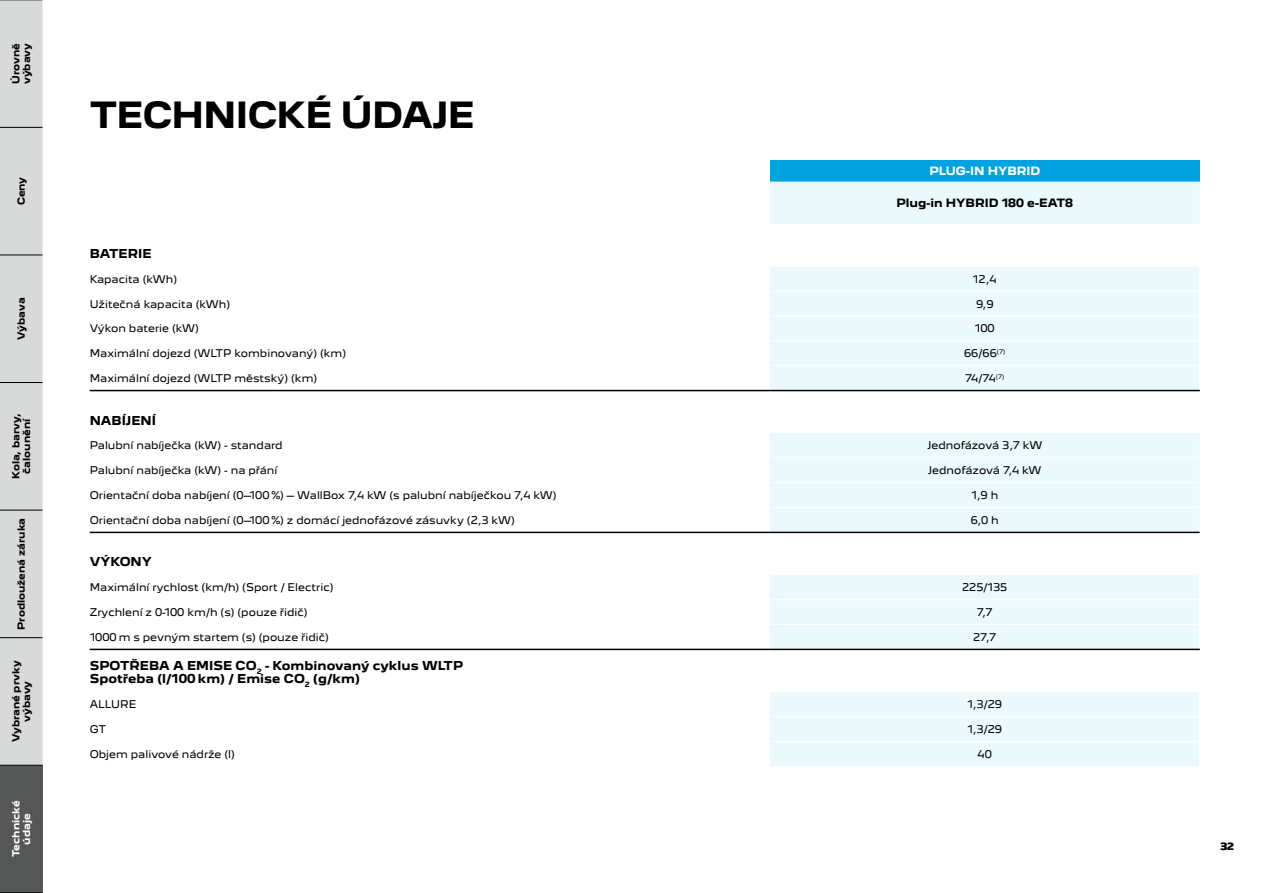
<style>
.page{position:relative;width:1263px;height:893px;background:#fff}
.page>*{position:absolute;margin:0;border:0;box-sizing:border-box;transform-origin:0 0}
.t1{font:700 33px "Peugeot New";letter-spacing:-.02em;color:#000}
.t2{font:700 11.25px/13.5px "Peugeot New";color:#000}
.t3{font:700 10.5px "Peugeot New";color:#000}
.t4{font:700 10.5px "Peugeot New";color:#fff}
.t5{font:9.75px "Peugeot New";color:#000}
.t6{font:700 9px/10.8px "Peugeot New";color:#000;text-align:center}
.t7{font:700 9px/10.8px "Peugeot New";color:#fff;text-align:center}
</style>
<div class="page">
<div style="left:770px;top:160px;width:429px;height:22px;background:#00a3e0"></div>
<svg style="left:770px;top:182px;width:429px;height:584px;fill:#ebf8fc"></svg>
<hr style="left:770px;top:266px;width:430px;height:1px;background:#fff">
<hr style="left:770px;top:291px;width:430px;height:1px;background:#fff">
<hr style="left:770px;top:316px;width:430px;height:1px;background:#fff">
<hr style="left:770px;top:341px;width:430px;height:1px;background:#fff">
<hr style="left:770px;top:365px;width:430px;height:1px;background:#fff">
<hr style="left:770px;top:458px;width:429px;height:1px;background:#fff">
<hr style="left:770px;top:482px;width:429px;height:1px;background:#fff">
<hr style="left:770px;top:507px;width:429px;height:1px;background:#fff">
<hr style="left:770px;top:599px;width:430px;height:1px;background:#fff">
<hr style="left:770px;top:624px;width:430px;height:1px;background:#fff">
<hr style="left:770px;top:692px;width:430px;height:1px;background:#fff">
<hr style="left:770px;top:716px;width:430px;height:1px;background:#fff">
<hr style="left:770px;top:741px;width:430px;height:1px;background:#fff">
<hr style="left:90px;top:532px;width:680px;height:1px;background:#000">
<hr style="left:770px;top:532px;width:429px;height:1px;background:#000">
<hr style="left:90px;top:390px;width:680px;height:1px;background:#000">
<hr style="left:770px;top:390px;width:430px;height:1px;background:#000">
<hr style="left:90px;top:649px;width:680px;height:1px;background:#000">
<hr style="left:770px;top:649px;width:430px;height:1px;background:#000">
<div style="left:0;top:765px;width:43px;height:128px;background:#555756"></div>
<div style="left:0;top:1px;width:43px;height:764px;background:#d8dada"></div>
<hr style="left:0;top:892px;width:43px;height:1px;background:#000">
<hr style="left:0;top:765px;width:43px;height:1px;background:#000">
<hr style="left:0;top:637px;width:43px;height:1px;background:#000">
<hr style="left:0;top:510px;width:43px;height:1px;background:#000">
<hr style="left:0;top:382px;width:43px;height:1px;background:#000">
<hr style="left:0;top:255px;width:43px;height:1px;background:#000">
<hr style="left:0;top:127px;width:43px;height:1px;background:#000">
<hr style="left:0;top:0;width:43px;height:1px;background:#000">
<p class="t6" style="left:10px;top:84px;width:43px;text-align:left;rotate:-90deg">Úrovně výbavy</p>
<p class="t6" style="left:15px;top:205px;width:30px;rotate:-90deg">Ceny</p>
<p class="t6" style="left:15px;top:340px;width:44px;rotate:-90deg">Výbava</p>
<p class="t6" style="left:10px;top:479px;width:67px;rotate:-90deg">Kola, barvy, čalounění</p>
<p class="t6" style="left:15px;top:630px;width:113px;rotate:-90deg">Prodloužená záruka</p>
<p class="t6" style="left:10px;top:742px;width:83px;rotate:-90deg">Vybrané prvky výbavy</p>
<p class="t7" style="left:10px;top:857px;width:58px;rotate:-90deg">Technické údaje</p>
<h1 class="t1" style="left:90px;top:87px;width:387px">TECHNICKÉ ÚDAJE</h1>
<p class="t4" style="left:929px;top:162px;width:113px">PLUG-IN HYBRID</p>
<p class="t3" style="left:896px;top:194px;width:178px">Plug-in HYBRID 180 e-EAT8</p>
<p class="t2" style="left:90px;top:246px;width:63px">BATERIE</p>
<p class="t5" style="left:90px;top:271px;width:89px">Kapacita (kWh)</p>
<p class="t5" style="left:973px;top:271px;width:25px">12,4</p>
<p class="t5" style="left:90px;top:296px;width:142px">Užitečná kapacita (kWh)</p>
<p class="t5" style="left:976px;top:296px;width:19px">9,9</p>
<p class="t5" style="left:90px;top:320px;width:111px">Výkon baterie (kW)</p>
<p class="t5" style="left:975px;top:320px;width:21px">100</p>
<p class="t5" style="left:90px;top:345px;width:258px">Maximální dojezd (WLTP kombinovaný) (km)</p>
<p class="t5" style="left:964px;top:345px;width:43px">66/66<sup>(7)</sup></p>
<p class="t5" style="left:90px;top:370px;width:229px">Maximální dojezd (WLTP městský) (km)</p>
<p class="t5" style="left:965px;top:370px;width:41px">74/74<sup>(7)</sup></p>
<p class="t2" style="left:90px;top:412px;width:68px">NABÍJENÍ</p>
<p class="t5" style="left:90px;top:437px;width:194px">Palubní nabíječka (kW) - standard</p>
<p class="t5" style="left:927px;top:437px;width:116px">Jednofázová 3,7 kW</p>
<p class="t5" style="left:90px;top:462px;width:189px">Palubní nabíječka (kW) - na přání</p>
<p class="t5" style="left:928px;top:462px;width:115px">Jednofázová 7,4 kW</p>
<p class="t5" style="left:90px;top:487px;width:468px">Orientační doba nabíjení (0–100 %) – WallBox 7,4 kW (s palubní nabíječkou 7,4 kW)</p>
<p class="t5" style="left:971px;top:487px;width:28px">1,9 h</p>
<p class="t5" style="left:90px;top:512px;width:426px">Orientační doba nabíjení (0–100 %) z domácí jednofázové zásuvky (2,3 kW)</p>
<p class="t5" style="left:971px;top:512px;width:29px">6,0 h</p>
<p class="t2" style="left:90px;top:554px;width:64px">VÝKONY</p>
<p class="t5" style="left:90px;top:579px;width:245px">Maximální rychlost (km/h) (Sport / Electric)</p>
<p class="t5" style="left:962px;top:579px;width:47px">225/135</p>
<p class="t5" style="left:90px;top:604px;width:219px">Zrychlení z 0-100 km/h (s) (pouze řidič)</p>
<p class="t5" style="left:977px;top:604px;width:18px">7,7</p>
<p class="t5" style="left:90px;top:629px;width:241px">1000 m s pevným startem (s) (pouze řidič)</p>
<p class="t5" style="left:973px;top:629px;width:25px">27,7</p>
<p class="t2" style="left:90px;top:658px;width:375px">SPOTŘEBA A EMISE CO<sub>2</sub> - Kombinovaný cyklus WLTP<br>Spotřeba (l/100 km) / Emise CO<sub>2</sub> (g/km)</p>
<p class="t5" style="left:90px;top:696px;width:48px">ALLURE</p>
<p class="t5" style="left:967px;top:696px;width:36px">1,3/29</p>
<p class="t5" style="left:90px;top:721px;width:18px">GT</p>
<p class="t5" style="left:967px;top:721px;width:36px">1,3/29</p>
<p class="t5" style="left:90px;top:746px;width:147px">Objem palivové nádrže (l)</p>
<p class="t5" style="left:977px;top:746px;width:16px">40</p>
<p class="t6" style="left:1220px;top:841px;width:15px">32</p>
</div>
